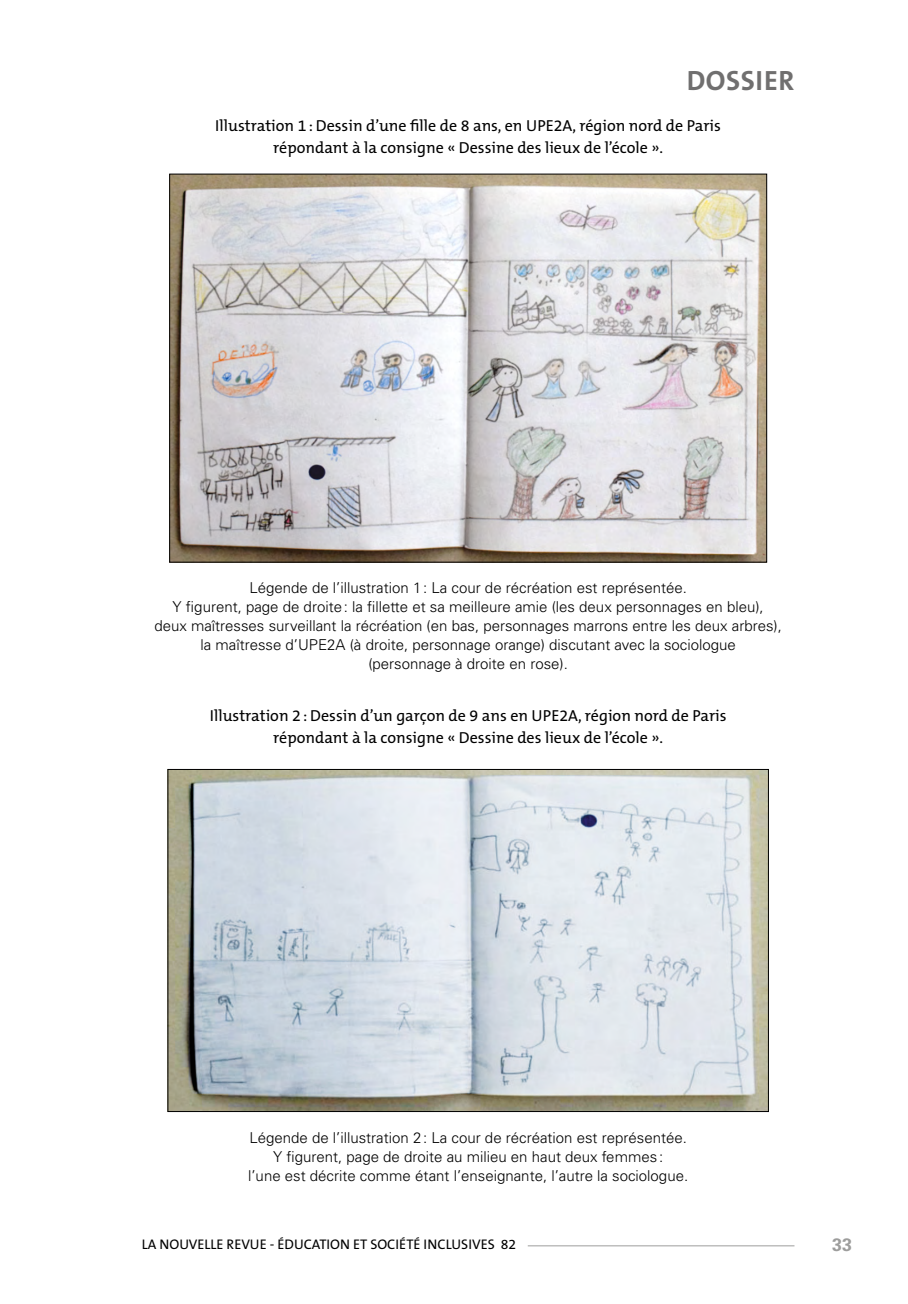
<style>
.page{position:relative;width:908px;height:1304px;background:#fff}
.page>*{position:absolute;margin:0;border:0;box-sizing:border-box;transform-origin:0 0}
.t1{font:700 28px "The Mix B7";letter-spacing:.02em;color:#706f6f}
.t2{font:700 18px "Univers";color:#9d9d9c}
.Titre_des_tableaux_e{font:16px/22px "The Mix B5 Plain";color:#000;text-align:center}
.Légende_des_illustra{font:300 15px/19px "Univers";color:#000;text-align:center}
.t3{font:14px "The Mix B5 Plain";color:#000}
</style>
<div class="page">
<hr style="left:527px;top:1245px;width:267px;height:1px;background:#9d9d9c">
<img style="left:171px;top:176px;width:593px;height:385px">
<img style="left:169px;top:771px;width:597px;height:339px">
<h1 class="t1" style="left:686px;top:66px;width:109px">DOSSIER</h1>
<p class="Titre_des_tableaux_e" style="left:215px;top:115px;width:507px">Illustration 1: Dessin d’une fille de 8 ans, en UPE2A, région nord de Paris répondant à la consigne « Dessine des lieux de l’école ».</p>
<p class="Légende_des_illustra" style="left:154px;top:578px;width:629px">Légende de l’illustration 1: La cour de récréation est représentée.<br>Y figurent, page de droite: la fillette et sa meilleure amie (les deux personnages en bleu),<br>deux maîtresses surveillant la récréation (en bas, personnages marrons entre les deux arbres), la maîtresse d’UPE2A (à droite, personnage orange) discutant avec la sociologue<br>(personnage à droite en rose).</p>
<p class="Titre_des_tableaux_e" style="left:210px;top:705px;width:518px">Illustration 2: Dessin d’un garçon de 9 ans en UPE2A, région nord de Paris répondant à la consigne « Dessine des lieux de l’école ».</p>
<p class="Légende_des_illustra" style="left:248px;top:1128px;width:441px">Légende de l’illustration 2: La cour de récréation est représentée.<br>Y figurent, page de droite au milieu en haut deux femmes:<br>l’une est décrite comme étant l’enseignante, l’autre la sociologue.</p>
<p class="t3" style="left:142px;top:1237px;width:376px">LA NOUVELLE REVUE - ÉDUCATION ET SOCIÉTÉ INCLUSIVES 82</p>
<p class="t2" style="left:831px;top:1233px;width:22px">33</p>
</div>
